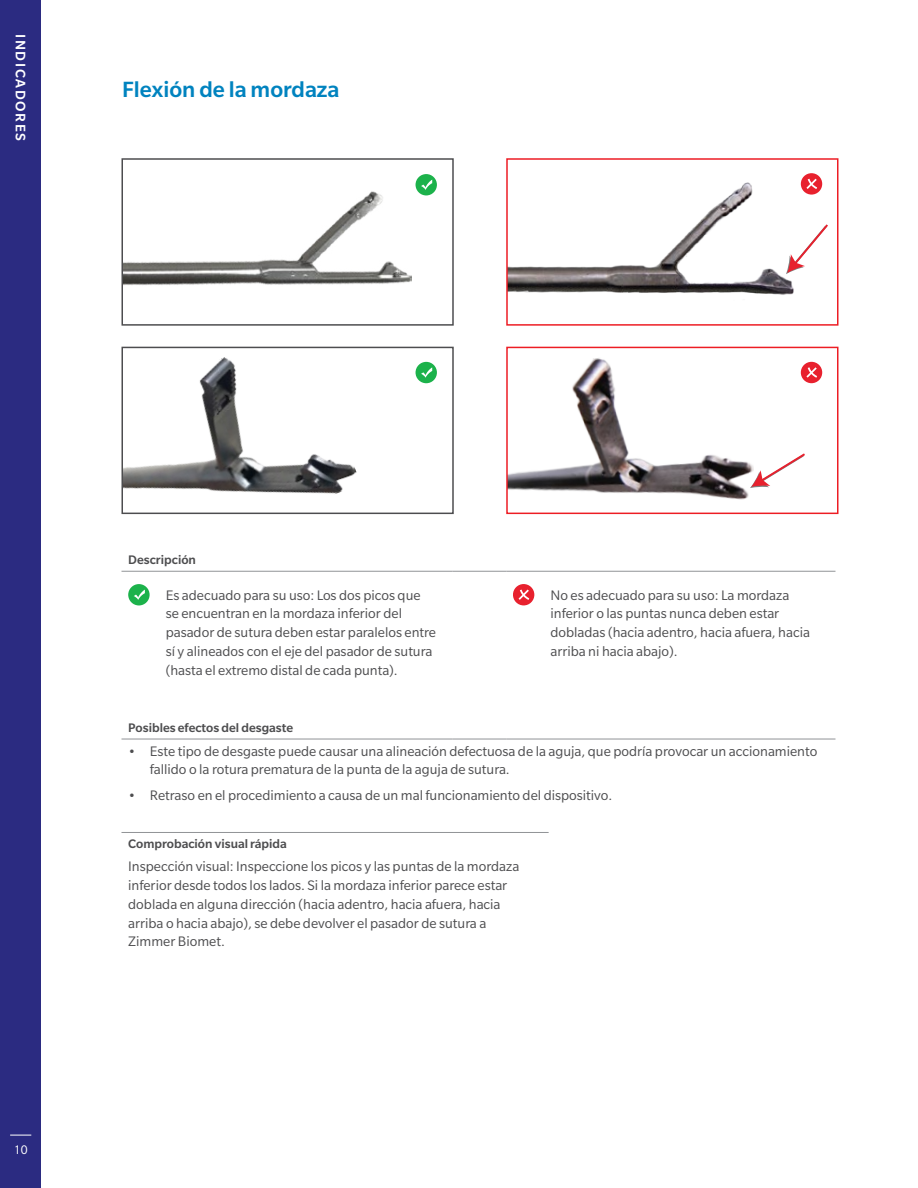
<style>
.page{position:relative;width:918px;height:1188px;background:#fff}
.page>*{position:absolute;margin:0;border:0;box-sizing:border-box;transform-origin:0 0}
.t1{font:500 24px "Slate Pro";color:#0083bf}
.t2{font:15px/18.8px "Slate Pro";color:#4d4d4f}
.t3{font:500 15px "Slate Pro";letter-spacing:.11em;color:#fff}
.t4{font:500 13.5px "Slate Pro";color:#4d4d4f}
.t5{font:13.5px "Slate Pro";color:#fff}
</style>
<div class="page">
<div style="left:0;top:0;width:41px;height:1188px;background:#2b2b81"></div>
<svg style="left:10px;top:1135px;width:21px;height:1px"></svg>
<hr style="left:122px;top:832px;width:427px;height:1px;background:#919396">
<hr style="left:122px;top:571px;width:330px;height:1px;background:#919396">
<hr style="left:452px;top:571px;width:54px;height:1px;background:#919396">
<hr style="left:506px;top:571px;width:330px;height:1px;background:#919396">
<hr style="left:122px;top:739px;width:330px;height:1px;background:#919396">
<hr style="left:452px;top:739px;width:54px;height:1px;background:#919396">
<hr style="left:506px;top:739px;width:330px;height:1px;background:#919396">
<div style="left:128px;top:584px;width:22px;height:21px;background:#1cb24b;border-radius:50%"></div>
<svg style="left:134px;top:590px;width:11px;height:10px"></svg>
<div style="left:513px;top:584px;width:21px;height:21px;background:#e8212e;border-radius:50%"></div>
<svg style="left:519px;top:590px;width:10px;height:10px"></svg>
<img style="left:509px;top:183px;width:285px;height:112px">
<svg style="left:786px;top:222px;width:42px;height:52px"></svg>
<div style="left:506px;top:158px;width:332px;height:168px;border:2px solid #ed1d24"></div>
<img style="left:509px;top:358px;width:241px;height:142px">
<svg style="left:750px;top:453px;width:55px;height:35px"></svg>
<div style="left:506px;top:347px;width:332px;height:167px;border:2px solid #ed1d24"></div>
<img style="left:125px;top:191px;width:287px;height:94px">
<div style="left:122px;top:158px;width:332px;height:168px;border:2px solid #4d4d4f"></div>
<img style="left:125px;top:357px;width:232px;height:137px">
<div style="left:122px;top:347px;width:332px;height:167px;border:2px solid #4d4d4f"></div>
<div style="left:416px;top:174px;width:21px;height:21px;background:#1cb24b;border-radius:50%"></div>
<svg style="left:421px;top:180px;width:11px;height:10px"></svg>
<div style="left:416px;top:362px;width:21px;height:21px;background:#1cb24b;border-radius:50%"></div>
<svg style="left:421px;top:367px;width:11px;height:11px"></svg>
<div style="left:801px;top:173px;width:21px;height:22px;background:#e8212e;border-radius:50%"></div>
<svg style="left:806px;top:179px;width:11px;height:10px"></svg>
<div style="left:801px;top:362px;width:21px;height:21px;background:#e8212e;border-radius:50%"></div>
<svg style="left:806px;top:367px;width:11px;height:11px"></svg>
<p class="t3" style="left:29px;top:34px;width:109px;rotate:90deg">INDICADORES</p>
<h1 class="t1" style="left:122px;top:76px;width:219px">Flexión de la mordaza</h1>
<p class="t5" style="left:14px;top:1143px;width:15px">10</p>
<p class="t4" style="left:128px;top:553px;width:69px">Descripción</p>
<p class="t2" style="left:166px;top:585px;width:272px">Es adecuado para su uso: Los dos picos que se encuentran en la mordaza inferior del pasador de sutura deben estar paralelos entre sí y alineados con el eje del pasador de sutura (hasta el extremo distal de cada punta).</p>
<p class="t2" style="left:550px;top:585px;width:261px">No es adecuado para su uso: La mordaza inferior o las puntas nunca deben estar dobladas (hacia adentro, hacia afuera, hacia arriba ni hacia abajo).</p>
<p class="t4" style="left:128px;top:721px;width:166px">Posibles efectos del desgaste</p>
<p class="t2" style="left:150px;top:741px;width:669px;text-indent:-22px">• Este tipo de desgaste puede causar una alineación defectuosa de la aguja, que podría provocar un accionamiento fallido o la rotura prematura de la punta de la aguja de sutura.</p>
<p class="t2" style="left:128px;top:786px;width:486px">• Retraso en el procedimiento a causa de un mal funcionamiento del dispositivo.</p>
<p class="t4" style="left:128px;top:836px;width:160px">Comprobación visual rápida</p>
<p class="t2" style="left:128px;top:857px;width:393px">Inspección visual: Inspeccione los picos y las puntas de la mordaza inferior desde todos los lados. Si la mordaza inferior parece estar doblada en alguna dirección (hacia adentro, hacia afuera, hacia arriba o hacia abajo), se debe devolver el pasador de sutura a Zimmer Biomet.</p>
</div>
